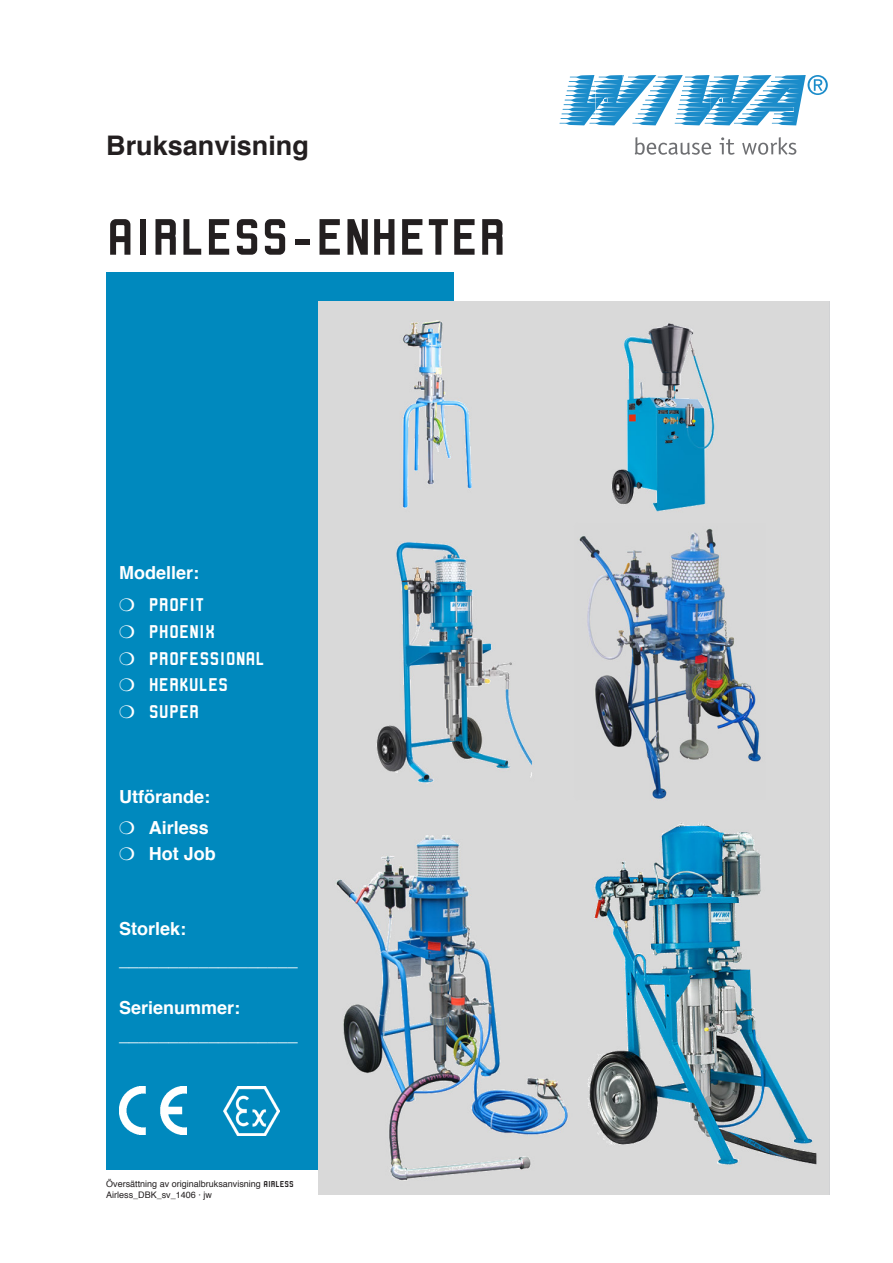
<style>
.page{position:relative;width:893px;height:1263px;background:#fff}
.page>*{position:absolute;margin:0;border:0;box-sizing:border-box;transform-origin:0 0}
.t1{font:700 54px "Robust ICG";color:#231f20}
.t2{font:700 27px "Helvetica";color:#231f20}
.t3{font:700 19.5px/26.7px "Robust ICG";color:#fff}
.t4{font:700 18px/31px "Helvetica";color:#fff}
.t5{font:18px "Helvetica";color:#fff}
.t6{font:9px/10.8px "Helvetica";color:#231f20}
.s1{font-family:"Robust ICG";font-weight:700}
</style>
<div class="page">
<svg style="left:635px;top:137px;width:76px;height:18px"></svg>
<svg style="left:720px;top:137px;width:14px;height:18px"></svg>
<svg style="left:742px;top:137px;width:54px;height:18px"></svg>
<svg style="left:559px;top:75px;width:269px;height:50px"></svg>
<div style="left:106px;top:272px;width:347px;height:897px;background:#0089be"></div>
<img style="left:119px;top:1086px;width:68px;height:49px">
<img style="left:223px;top:1086px;width:57px;height:49px">
<img style="left:319px;top:302px;width:510px;height:892px">
<h2 class="t2" style="left:106px;top:124px;width:204px">Bruksanvisning</h2>
<h1 class="t1" style="left:106px;top:207px;width:402px">AIRLESS-ENHETER</h1>
<h3 class="t4" style="left:119px;top:557px;width:82px">Modeller:</h3>
<h3 class="t3" style="left:119px;top:591px;width:98px">❍ PROFIT ❍ PHOENI X ❍ PROFESSI</h3>
<h3 class="t3" style="left:226px;top:644px;width:20px">ONAL</h3>
<h3 class="t3" style="left:119px;top:671px;width:90px">❍ HERKULES ❍ SUPER</h3>
<h3 class="t4" style="left:119px;top:781px;width:92px">Utförande: ❍ Airless</h3>
<h3 class="t4" style="left:119px;top:839px;width:98px">❍ Hot Job</h3>
<h3 class="t4" style="left:119px;top:913px;width:69px">Storlek:</h3>
<h3 class="t5" style="left:119px;top:946px;width:180px">__________________</h3>
<h3 class="t4" style="left:119px;top:992px;width:123px">Serienummer:</h3>
<h3 class="t5" style="left:119px;top:1020px;width:180px">__________________</h3>
<p class="t6" style="left:106px;top:1179px;width:167px">Översättning av originalbruksanvisning <span class="s1">AIRLESS<br></span>Airless_DBK_sv_1406 · jw</p>
</div>
